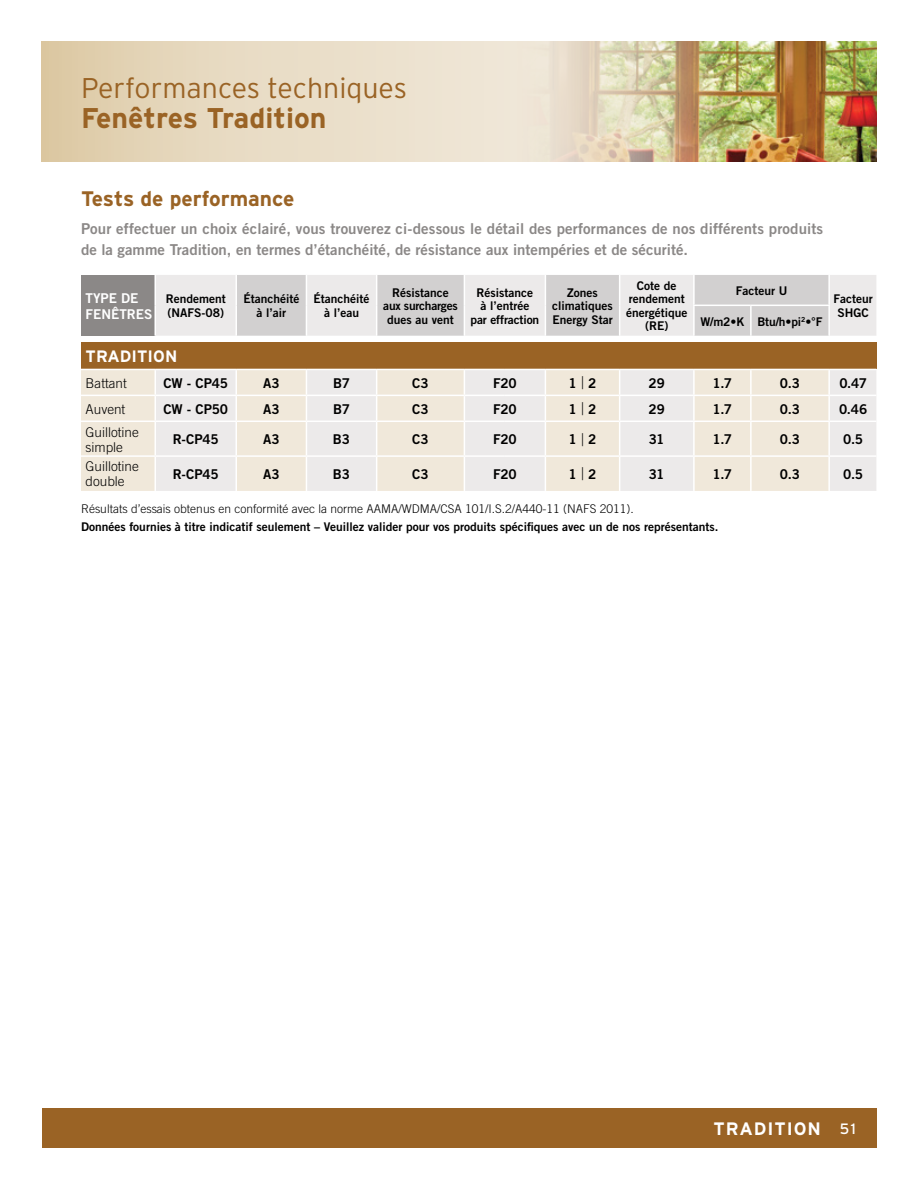
<style>
.page{position:relative;width:918px;height:1188px;background:#fff}
.page>*{position:absolute;margin:0;border:0;box-sizing:border-box;transform-origin:0 0}
.Titre{font:300 28.5px/30px "Interstate";color:#9a6325}
.S-Titre_1{font:700 21px "Interstate";color:#9a6325}
.t1{font:700 18px "Interstate";letter-spacing:.05em;color:#fff}
.Sections__TAB{font:700 16.5px "Interstate";color:#fff}
.Texte_Gras{font:15px/21px "Trade Gothic Bold Two";letter-spacing:.01em;color:#8b8887}
.Chiffres__TAB{font:13.5px "Trade Gothic Bold Two";letter-spacing:-.005em;color:#000}
.Txt__TAB{font:300 13.5px/15px "Trade Gothic";color:#000}
.En-Tête_Niv__1__TAB{font:13.5px/16.5px "Trade Gothic Bold Two";color:#fff}
.En-Tête_Niv__2__TAB{font:12px/13.5px "Trade Gothic Bold Two";color:#000;text-align:center}
.Note{font:12px "Trade Gothic Bold Two";color:#000}
.Note-2{font:300 12px "Trade Gothic";color:#000}
.s1{font-weight:700}
.s2{font-family:"Trade Gothic";font-weight:300;font-size:17.55px}
.s3{font-weight:400;font-size:15px}
</style>
<div class="page">
<svg style="left:42px;top:42px;width:432px;height:120px;background:#e6d9c0"></svg>
<div style="left:42px;top:1108px;width:834px;height:40px;background:#9a6325"></div>
<div style="left:830px;top:275px;width:46px;height:216px;background:#eceaea"></div>
<div style="left:505px;top:342px;width:371px;height:27px;background:#9a6325"></div>
<hr style="left:829px;top:369px;width:47px;height:1px;background:#fff">
<hr style="left:829px;top:395px;width:47px;height:1px;background:#fff">
<hr style="left:829px;top:421px;width:47px;height:1px;background:#fff">
<hr style="left:829px;top:455px;width:47px;height:2px;background:#fff">
<svg style="left:81px;top:275px;width:748px;height:216px;background:#ded3c7"></svg>
<hr style="left:693px;top:396px;width:2px;height:25px;background:#fff">
<hr style="left:750px;top:396px;width:2px;height:25px;background:#fff">
<hr style="left:828px;top:396px;width:2px;height:25px;background:#fff">
<hr style="left:619px;top:422px;width:1px;height:33px;background:#fff">
<hr style="left:693px;top:422px;width:2px;height:33px;background:#fff">
<hr style="left:750px;top:422px;width:2px;height:33px;background:#fff">
<hr style="left:828px;top:422px;width:2px;height:33px;background:#fff">
<hr style="left:619px;top:457px;width:1px;height:34px;background:#fff">
<hr style="left:693px;top:457px;width:2px;height:34px;background:#fff">
<hr style="left:750px;top:457px;width:2px;height:34px;background:#fff">
<hr style="left:828px;top:457px;width:2px;height:34px;background:#fff">
<hr style="left:693px;top:305px;width:58px;height:1px;background:#fff">
<hr style="left:751px;top:305px;width:79px;height:1px;background:#fff">
<img style="left:474px;top:42px;width:402px;height:120px">
<p class="Titre" style="left:81px;top:73px;width:328px">Performances techniques<br><span class="s1">Fenêtres Tradition</span></p>
<p class="S-Titre_1" style="left:81px;top:187px;width:215px">Tests de performance</p>
<p class="Texte_Gras" style="left:81px;top:218px;width:744px">Pour effectuer un choix éclairé, vous trouverez ci-dessous le détail des performances de nos différents produits de la gamme Tradition, en termes d’étanchéité, de résistance aux intempéries et de sécurité.</p>
<p class="En-Tête_Niv__1__TAB" style="left:86px;top:289px;width:68px">TYPE DE<br>FENÊTRES</p>
<p class="En-Tête_Niv__2__TAB" style="left:166px;top:292px;width:62px;text-align:left">Rendement (NAFS-08)</p>
<p class="En-Tête_Niv__2__TAB" style="left:243px;top:292px;width:58px">Étanchéité à l’air</p>
<p class="En-Tête_Niv__2__TAB" style="left:314px;top:292px;width:58px">Étanchéité à l’eau</p>
<p class="En-Tête_Niv__2__TAB" style="left:383px;top:285px;width:76px">Résistance aux surcharges dues au vent</p>
<p class="En-Tête_Niv__2__TAB" style="left:471px;top:285px;width:70px">Résistance<br>à l’entrée<br>par effraction</p>
<p class="En-Tête_Niv__2__TAB" style="left:552px;top:285px;width:62px">Zones climatiques<br>Energy Star</p>
<p class="En-Tête_Niv__2__TAB" style="left:626px;top:279px;width:63px">Cote de rendement énergétique (RE)</p>
<p class="En-Tête_Niv__2__TAB" style="left:736px;top:283px;width:53px">Facteur U</p>
<p class="En-Tête_Niv__2__TAB" style="left:700px;top:315px;width:46px">W/m2•K</p>
<p class="En-Tête_Niv__2__TAB" style="left:757px;top:315px;width:67px">Btu/h•pi<sup>2</sup>•°F</p>
<p class="En-Tête_Niv__2__TAB" style="left:834px;top:292px;width:41px">Facteur<br>SHGC</p>
<p class="Sections__TAB" style="left:86px;top:347px;width:93px">TRADITION</p>
<p class="Txt__TAB" style="left:86px;top:375px;width:43px">Battant</p>
<p class="Chiffres__TAB" style="left:163px;top:375px;width:66px">CW - CP45</p>
<p class="Chiffres__TAB" style="left:263px;top:375px;width:18px">A3</p>
<p class="Chiffres__TAB" style="left:333px;top:375px;width:18px">B7</p>
<p class="Chiffres__TAB" style="left:412px;top:375px;width:18px">C3</p>
<p class="Chiffres__TAB" style="left:493px;top:375px;width:25px">F20</p>
<p class="Chiffres__TAB" style="left:569px;top:375px;width:29px">1 <span class="s2">|</span> 2</p>
<p class="Chiffres__TAB" style="left:649px;top:375px;width:18px">29</p>
<p class="Chiffres__TAB" style="left:713px;top:375px;width:21px">1.7</p>
<p class="Chiffres__TAB" style="left:780px;top:375px;width:22px">0.3</p>
<p class="Chiffres__TAB" style="left:839px;top:375px;width:29px">0.47</p>
<p class="Txt__TAB" style="left:86px;top:401px;width:41px">Auvent</p>
<p class="Chiffres__TAB" style="left:163px;top:401px;width:66px">CW - CP50</p>
<p class="Chiffres__TAB" style="left:263px;top:401px;width:18px">A3</p>
<p class="Chiffres__TAB" style="left:333px;top:401px;width:18px">B7</p>
<p class="Chiffres__TAB" style="left:412px;top:401px;width:18px">C3</p>
<p class="Chiffres__TAB" style="left:493px;top:401px;width:25px">F20</p>
<p class="Chiffres__TAB" style="left:569px;top:401px;width:29px">1 <span class="s2">|</span> 2</p>
<p class="Chiffres__TAB" style="left:649px;top:401px;width:18px">29</p>
<p class="Chiffres__TAB" style="left:713px;top:401px;width:21px">1.7</p>
<p class="Chiffres__TAB" style="left:780px;top:401px;width:22px">0.3</p>
<p class="Chiffres__TAB" style="left:839px;top:401px;width:30px">0.46</p>
<p class="Txt__TAB" style="left:86px;top:424px;width:55px">Guillotine simple</p>
<p class="Chiffres__TAB" style="left:173px;top:431px;width:47px">R-CP45</p>
<p class="Chiffres__TAB" style="left:263px;top:431px;width:18px">A3</p>
<p class="Chiffres__TAB" style="left:333px;top:431px;width:19px">B3</p>
<p class="Chiffres__TAB" style="left:412px;top:431px;width:18px">C3</p>
<p class="Chiffres__TAB" style="left:493px;top:431px;width:25px">F20</p>
<p class="Chiffres__TAB" style="left:569px;top:431px;width:29px">1 <span class="s2">|</span> 2</p>
<p class="Chiffres__TAB" style="left:649px;top:431px;width:17px">31</p>
<p class="Chiffres__TAB" style="left:713px;top:431px;width:21px">1.7</p>
<p class="Chiffres__TAB" style="left:780px;top:431px;width:22px">0.3</p>
<p class="Chiffres__TAB" style="left:843px;top:431px;width:22px">0.5</p>
<p class="Txt__TAB" style="left:86px;top:459px;width:55px">Guillotine double</p>
<p class="Chiffres__TAB" style="left:173px;top:466px;width:47px">R-CP45</p>
<p class="Chiffres__TAB" style="left:263px;top:466px;width:18px">A3</p>
<p class="Chiffres__TAB" style="left:333px;top:466px;width:19px">B3</p>
<p class="Chiffres__TAB" style="left:412px;top:466px;width:18px">C3</p>
<p class="Chiffres__TAB" style="left:493px;top:466px;width:25px">F20</p>
<p class="Chiffres__TAB" style="left:569px;top:466px;width:29px">1 <span class="s2">|</span> 2</p>
<p class="Chiffres__TAB" style="left:649px;top:466px;width:17px">31</p>
<p class="Chiffres__TAB" style="left:713px;top:466px;width:21px">1.7</p>
<p class="Chiffres__TAB" style="left:780px;top:466px;width:22px">0.3</p>
<p class="Chiffres__TAB" style="left:843px;top:466px;width:22px">0.5</p>
<p class="Note-2" style="left:81px;top:502px;width:554px">Résultats d’essais obtenus en conformité avec la norme AAMA/WDMA/CSA 101/I.S.2/A440-11 (NAFS 2011).</p>
<p class="Note" style="left:81px;top:519px;width:639px">Données fournies à titre indicatif seulement – Veuillez valider pour vos produits spécifiques avec un de nos représentants.</p>
<p class="t1" style="left:714px;top:1119px;width:144px">TRADITION <span class="s3">51</span></p>
</div>
